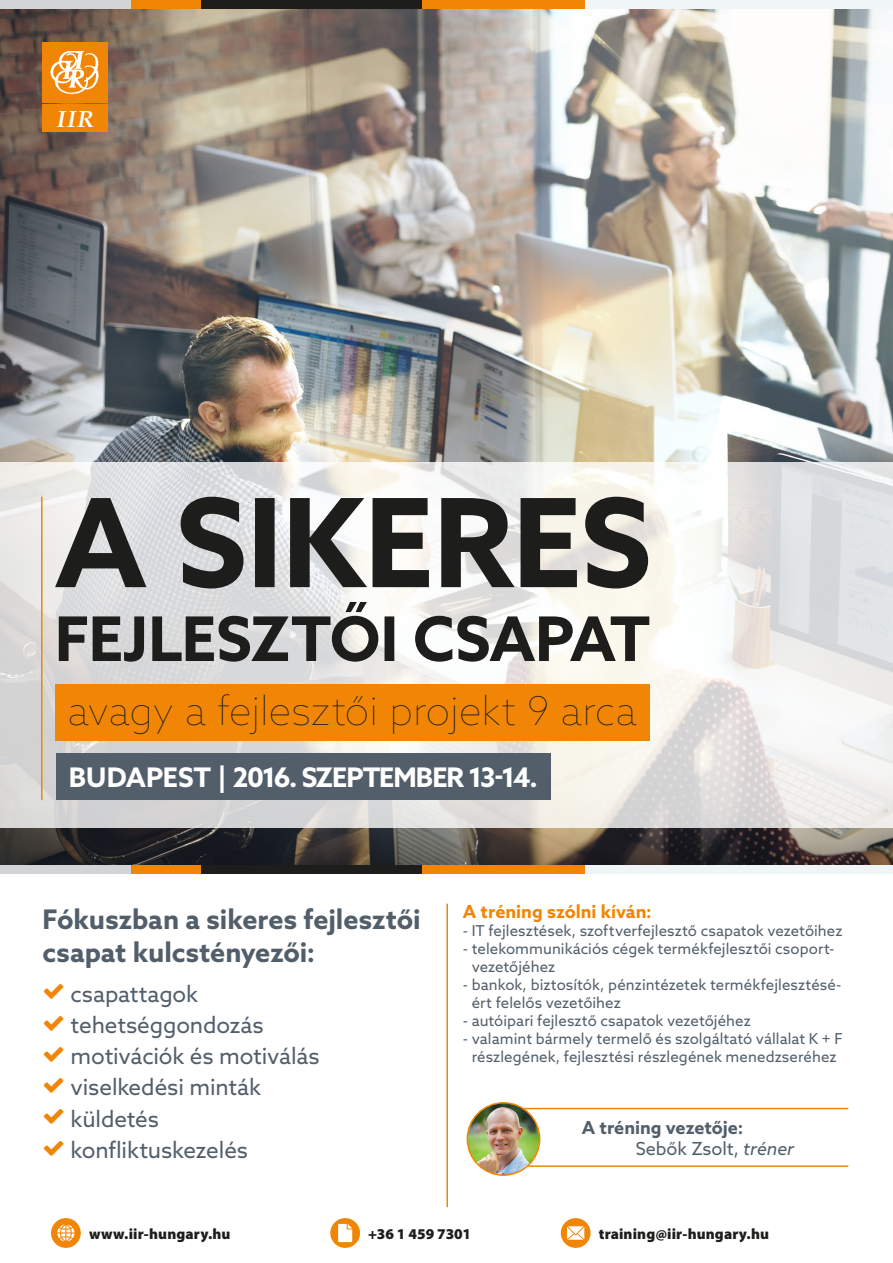
<style>
.page{position:relative;width:893px;height:1263px;background:#fff}
.page>*{position:absolute;margin:0;border:0;box-sizing:border-box;transform-origin:0 0}
.t1{font:100 39.75px "Azo Sans";letter-spacing:.005em;color:#1d1d1b}
.t2{font:700 27px/32.4px "Azo Sans";color:#525f6b}
.t3{font:700 27px "Azo Sans";letter-spacing:-.035em;color:#fff}
.t4{font:italic 700 23.1px "Palatino Linotype";color:#fff}
.t5{font:22.5px/31.2px "Azo Sans";letter-spacing:-.005em;color:#525f6b}
.t6{font:700 18px/21.6px "Azo Sans";color:#525f6b}
.t7{font:700 18px "Azo Sans";color:#f18606}
.t8{font:15px/18px "Azo Sans";letter-spacing:.005em;color:#525f6b}
.t9{font:900 15px "Myriad Pro";letter-spacing:.01em;color:#1d1d1b}
.s1{font-weight:400}
.s2{font-weight:400;font-style:italic}
</style>
<div class="page">
<img style="left:0;top:8px;width:893px;height:857px">
<svg style="left:0;top:462px;width:893px;height:366px"></svg>
<div style="left:561px;top:1218px;width:30px;height:30px;background:#f18606;border-radius:50%"></div>
<svg style="left:567px;top:1226px;width:17px;height:14px"></svg>
<div style="left:51px;top:1218px;width:30px;height:30px;background:#f18606;border-radius:50%"></div>
<svg style="left:330px;top:1218px;width:30px;height:30px"></svg>
<svg style="left:338px;top:1224px;width:14px;height:18px"></svg>
<svg style="left:57px;top:1224px;width:17px;height:17px"></svg>
<hr style="left:446px;top:904px;width:2px;height:303px;background:#f18606">
<hr style="left:508px;top:1108px;width:340px;height:1px;background:#f18606">
<hr style="left:508px;top:1165px;width:340px;height:2px;background:#f18606">
<div style="left:0;top:865px;width:132px;height:9px;background:#d3d4d6"></div>
<div style="left:132px;top:865px;width:69px;height:9px;background:#f18606"></div>
<div style="left:422px;top:865px;width:163px;height:9px;background:#f18606"></div>
<div style="left:585px;top:865px;width:308px;height:9px;background:#f0f5f7"></div>
<div style="left:201px;top:865px;width:221px;height:9px;background:#1d1d1b"></div>
<img style="left:467px;top:1103px;width:73px;height:72px;border-radius:36px">
<div style="left:467px;top:1102px;width:73px;height:74px;border:2px solid #f18606;border-radius:50%"></div>
<div style="left:43px;top:42px;width:65px;height:61px;background:#f18606"></div>
<img style="left:50px;top:50px;width:49px;height:45px">
<div style="left:43px;top:104px;width:65px;height:28px;background:#f18606"></div>
<svg style="left:59px;top:602px;width:590px;height:60px"></svg>
<svg style="left:55px;top:497px;width:593px;height:91px;background:#828280"></svg>
<div style="left:56px;top:753px;width:494px;height:47px;background:#525f6b"></div>
<div style="left:55px;top:684px;width:594px;height:56px;background:#f18606"></div>
<hr style="left:41px;top:497px;width:2px;height:303px;background:#f18606">
<div style="left:0;top:0;width:132px;height:8px;background:#d3d4d6"></div>
<div style="left:132px;top:0;width:69px;height:8px;background:#f18606"></div>
<div style="left:422px;top:0;width:163px;height:8px;background:#f18606"></div>
<div style="left:585px;top:0;width:308px;height:8px;background:#f0f5f7"></div>
<div style="left:201px;top:0;width:221px;height:8px;background:#1d1d1b"></div>
<h3 class="t4" style="left:57px;top:102px;width:38px">IIR</h3>
<h1 class="t1" style="left:68px;top:685px;width:570px">avagy a fejlesztői projekt 9 arca</h1>
<h2 class="t3" style="left:69px;top:760px;width:470px">BUDAPEST | 2016. SZEPTEMBER 13-14.</h2>
<h2 class="t2" style="left:43px;top:903px;width:380px">Fókuszban a sikeres fejlesztői csapat kulcstényezői:</h2>
<h3 class="t5" style="left:71px;top:978px;width:251px">csapattagok tehetséggondozás motivációk és motiválás viselkedési minták küldetés konfliktuskezelés</h3>
<p class="t7" style="left:463px;top:899px;width:191px">A tréning szólni kíván:</p>
<p class="t8" style="left:463px;top:921px;width:381px">- IT fejlesztések, szoftverfejlesztő csapatok vezetőihez</p>
<p class="t8" style="left:472px;top:939px;width:364px;text-indent:-9px">- telekommunikációs cégek termékfejlesztői csoport&shy;vezetőjéhez</p>
<p class="t8" style="left:472px;top:975px;width:371px;text-indent:-9px">- bankok, biztosítók, pénzintézetek termékfejlesztésé&shy;ért felelős vezetőihez</p>
<p class="t8" style="left:463px;top:1011px;width:289px">- autóipari fejlesztő csapatok vezetőjéhez</p>
<p class="t8" style="left:463px;top:1029px;width:381px;text-align:center">- valamint bármely termelő és szolgáltató vállalat K + F részlegének, fejlesztési részlegének menedzseréhez</p>
<p class="t6" style="left:636px;top:1116px;width:160px;text-indent:-54px">A tréning vezetője:<br><span class="s1">Sebők Zsolt,</span> <span class="s2">tréner</span></p>
<p class="t9" style="left:89px;top:1225px;width:143px">www.iir-hungary.hu</p>
<p class="t9" style="left:368px;top:1225px;width:104px">+36 1 459 7301</p>
<p class="t9" style="left:599px;top:1225px;width:172px">training@iir-hungary.hu</p>
</div>
